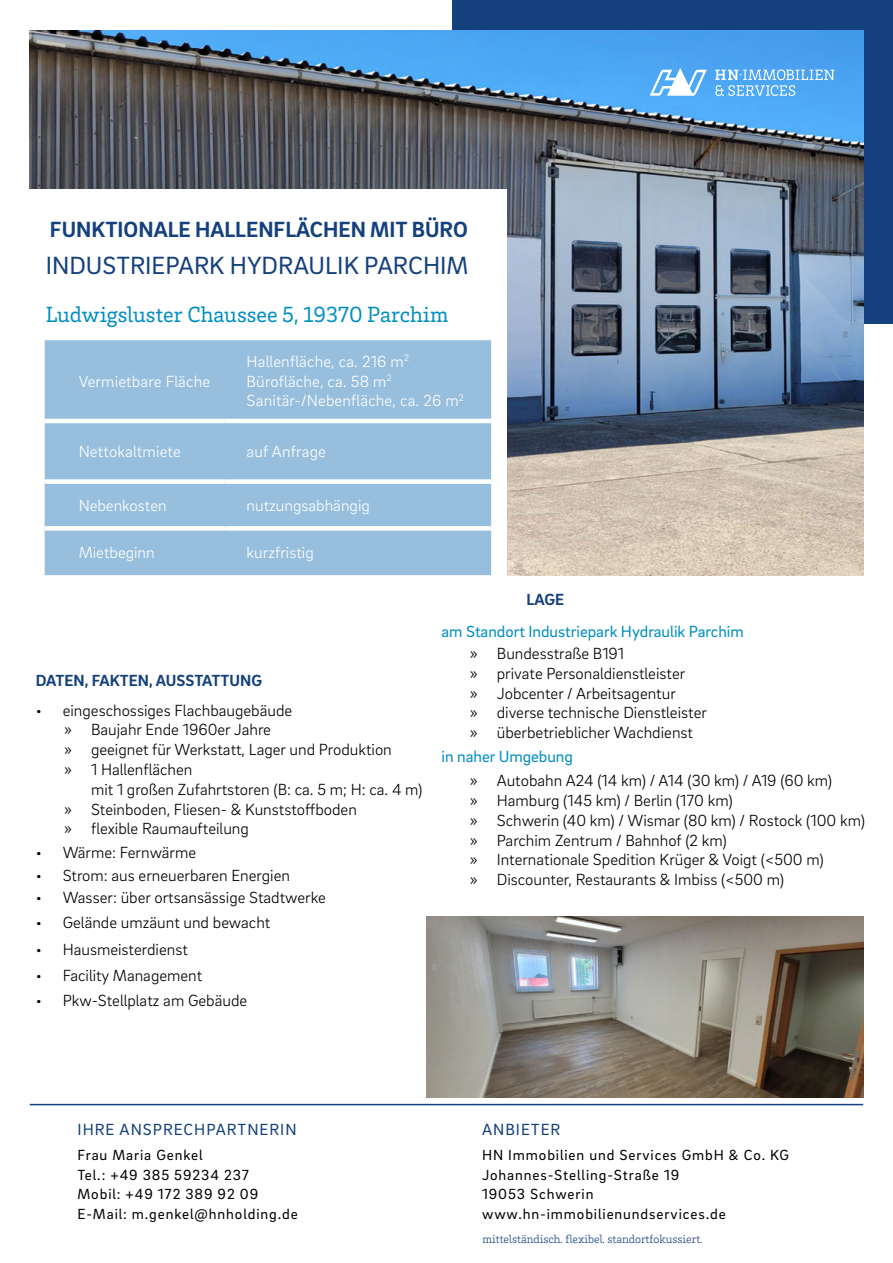
<style>
.page{position:relative;width:893px;height:1263px;background:#fff}
.page>*{position:absolute;margin:0;border:0;box-sizing:border-box;transform-origin:0 0}
.t1{font:25.5px "Brix Sans";color:#14417d}
.t2{font:22.5px "Brix Slab";color:#008ec2}
.t3{font:700 22.5px "Brix Sans";color:#14417d}
.t4{font:300 16.5px/19.8px "Brix Sans";color:#000}
.t5{font:300 16.5px/19.8px "Brix Sans";letter-spacing:.01em;color:#fff}
.t6{font:16.5px "Brix Sans";color:#008ec2}
.t7{font:16.5px "Brix Sans";letter-spacing:.06em;color:#14417d}
.t8{font:700 16.5px "Brix Sans";color:#14417d}
.t9{font:15px/19.5px "Brix Sans";letter-spacing:.06em;color:#000}
.t10{font:300 11.85px "Brix Slab";letter-spacing:-.005em;color:#14417d}
</style>
<div class="page">
<div style="left:452px;top:0;width:441px;height:323px;background:#14417d"></div>
<img style="left:30px;top:31px;width:833px;height:545px">
<img style="left:426px;top:916px;width:437px;height:181px">
<div style="left:20px;top:189px;width:487px;height:426px;background:#fff"></div>
<div style="left:45px;top:340px;width:446px;height:235px;background:#97bfdd"></div>
<div style="left:45px;top:479px;width:180px;height:5px;background:#fff"></div>
<div style="left:225px;top:479px;width:266px;height:5px;background:#fff"></div>
<div style="left:45px;top:526px;width:180px;height:5px;background:#fff"></div>
<div style="left:225px;top:526px;width:266px;height:5px;background:#fff"></div>
<hr style="left:45px;top:419px;width:180px;height:4px;background:#fff">
<hr style="left:225px;top:419px;width:266px;height:4px;background:#fff">
<hr style="left:30px;top:1104px;width:833px;height:1px;background:#14417d">
<svg style="left:650px;top:68px;width:184px;height:28px;background:#7cbef6"></svg>
<h2 class="t3" style="left:50px;top:214px;width:420px">FUNKTIONALE HALLENFLÄCHEN MIT BÜRO</h2>
<h1 class="t1" style="left:46px;top:249px;width:424px">INDUSTRIEPARK HYDRAULIK PARCHIM</h1>
<h2 class="t2" style="left:46px;top:300px;width:404px">Ludwigsluster Chaussee 5, 19370 Parchim</h2>
<p class="t5" style="left:79px;top:370px;width:133px">Vermietbare Fläche</p>
<p class="t5" style="left:247px;top:351px;width:219px">Hallenfläche, ca. 216 m<sup>2<br></sup>Bürofläche, ca. 58 m<sup>2<br></sup>Sanitär-/Nebenfläche, ca. 26 m<sup>2</sup></p>
<p class="t5" style="left:79px;top:441px;width:104px">Nettokaltmiete</p>
<p class="t5" style="left:247px;top:441px;width:81px">auf Anfrage</p>
<p class="t5" style="left:79px;top:495px;width:90px">Nebenkosten</p>
<p class="t5" style="left:247px;top:495px;width:125px">nutzungsabhängig</p>
<p class="t5" style="left:79px;top:542px;width:78px">Mietbeginn</p>
<p class="t5" style="left:247px;top:542px;width:69px">kurzfristig</p>
<p class="t8" style="left:36px;top:669px;width:228px">DATEN, FAKTEN, AUSSTATTUNG</p>
<p class="t4" style="left:64px;top:699px;width:329px;text-indent:-28px">• eingeschossiges Flachbaugebäude<br>» Baujahr Ende 1960er Jahre<br>» geeignet für Werkstatt, Lager und Produktion » 1 Hallenflächen</p>
<p class="t4" style="left:64px;top:779px;width:360px;text-indent:27px">mit 1 großen Zufahrtstoren (B: ca. 5 m; H: ca. 4 m) » Steinboden, Fliesen- &amp; Kunststoffboden<br>» flexible Raumaufteilung</p>
<p class="t4" style="left:36px;top:842px;width:162px">• Wärme: Fernwärme</p>
<p class="t4" style="left:36px;top:865px;width:256px">• Strom: aus erneuerbaren Energien</p>
<p class="t4" style="left:36px;top:887px;width:292px">• Wasser: über ortsansässige Stadtwerke</p>
<p class="t4" style="left:36px;top:912px;width:236px">• Gelände umzäunt und bewacht</p>
<p class="t4" style="left:36px;top:939px;width:154px">• Hausmeisterdienst</p>
<p class="t4" style="left:36px;top:965px;width:168px">• Facility Management</p>
<p class="t4" style="left:36px;top:990px;width:213px">• Pkw-Stellplatz am Gebäude</p>
<p class="t8" style="left:527px;top:589px;width:39px">LAGE</p>
<p class="t6" style="left:442px;top:620px;width:304px">am Standort Industriepark Hydraulik Parchim</p>
<p class="t4" style="left:470px;top:643px;width:239px">» Bundesstraße B191<br>» private Personaldienstleister<br>» Jobcenter / Arbeitsagentur<br>» diverse technische Dienstleister » überbetrieblicher Wachdienst</p>
<p class="t6" style="left:442px;top:746px;width:133px">in naher Umgebung</p>
<p class="t4" style="left:470px;top:770px;width:397px">» Autobahn A24 (14 km) / A14 (30 km) / A19 (60 km)<br>» Hamburg (145 km) / Berlin (170 km)<br>» Schwerin (40 km) / Wismar (80 km) / Rostock (100 km) » Parchim Zentrum / Bahnhof (2 km)<br>» Internationale Spedition Krüger &amp; Voigt (&lt;500 m)<br>» Discounter, Restaurants &amp; Imbiss (&lt;500 m)</p>
<p class="t7" style="left:78px;top:1118px;width:220px">IHRE ANSPRECHPARTNERIN</p>
<p class="t9" style="left:78px;top:1145px;width:222px">Frau Maria Genkel<br>Tel.: +49 385 59234 237<br>Mobil: +49 172 389 92 09<br>E-Mail: m.genkel@hnholding.de</p>
<p class="t7" style="left:482px;top:1118px;width:80px">ANBIETER</p>
<p class="t9" style="left:482px;top:1145px;width:309px">HN Immobilien und Services GmbH &amp; Co. KG<br>Johannes-Stelling-Straße 19<br>19053 Schwerin www.hn-immobilienundservices.de</p>
<p class="t10" style="left:483px;top:1231px;width:222px">mittelständisch. flexibel. standortfokussiert.</p>
</div>
